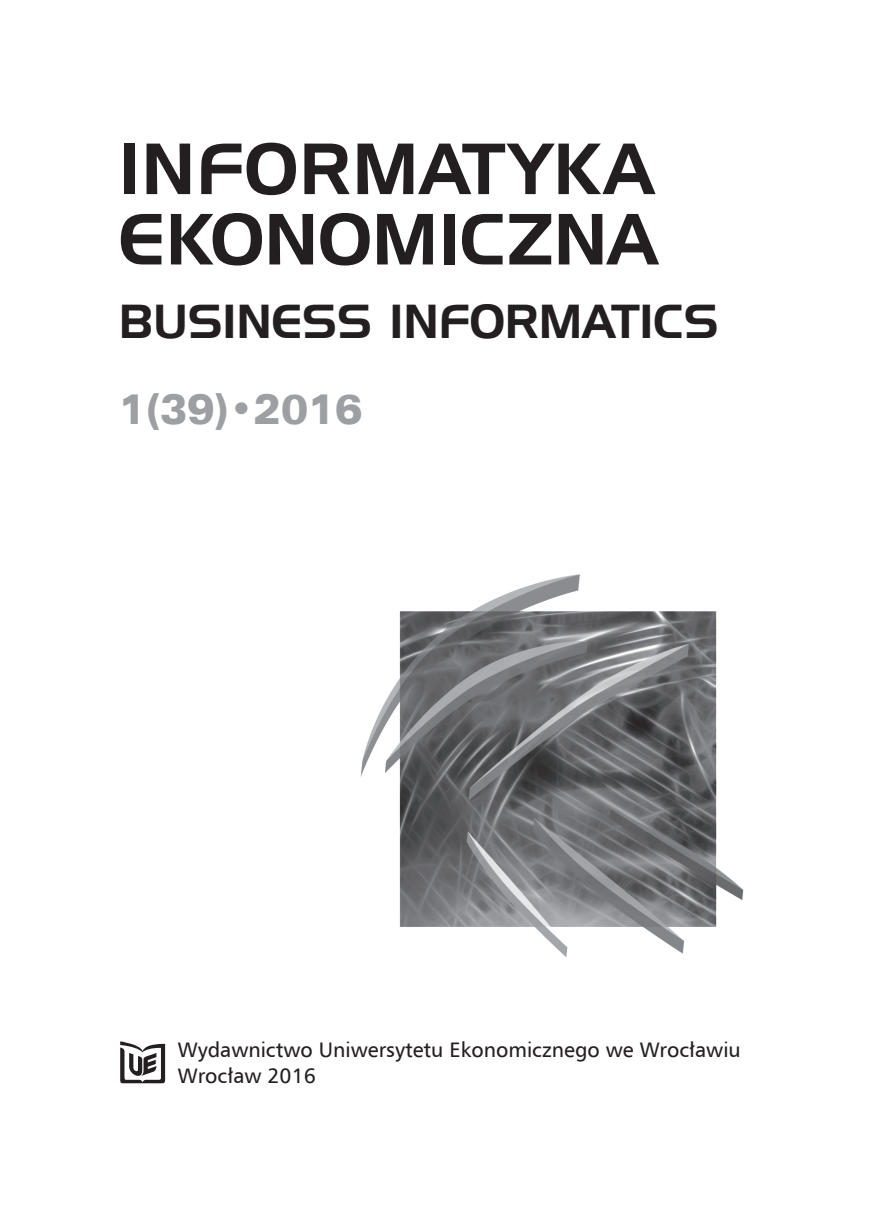
<style>
.page{position:relative;width:873px;height:1220px;background:#fff}
.page>*{position:absolute;margin:0;border:0;box-sizing:border-box;transform-origin:0 0}
.t1{font:70.35px/70.4px "Handel Gothic EU";letter-spacing:.005em;color:#231f20}
.t2{font:46.38px "Handel Gothic EU";color:#231f20}
.t3{font:42px "Zurich Blk Ex EU";color:#9d9fa2;scale:.85 1}
.t4{font:21px/25.2px "Humnst 777 EU";color:#231f20}
</style>
<div class="page">
<svg style="left:120px;top:1041px;width:45px;height:42px"></svg>
<img style="left:360px;top:574px;width:384px;height:383px">
<h1 class="t1" style="left:119px;top:134px;width:540px">INFORMATYKA<br>EKONOMICZNA</h1>
<h2 class="t2" style="left:119px;top:293px;width:601px">BUSINESS INFORMATICS</h2>
<h3 class="t3" style="left:119px;top:384px;width:288px">1(39)•2016</h3>
<p class="t4" style="left:178px;top:1037px;width:564px">Wydawnictwo Uniwersytetu Ekonomicznego we Wrocławiu<br>Wrocław 2016</p>
</div>
